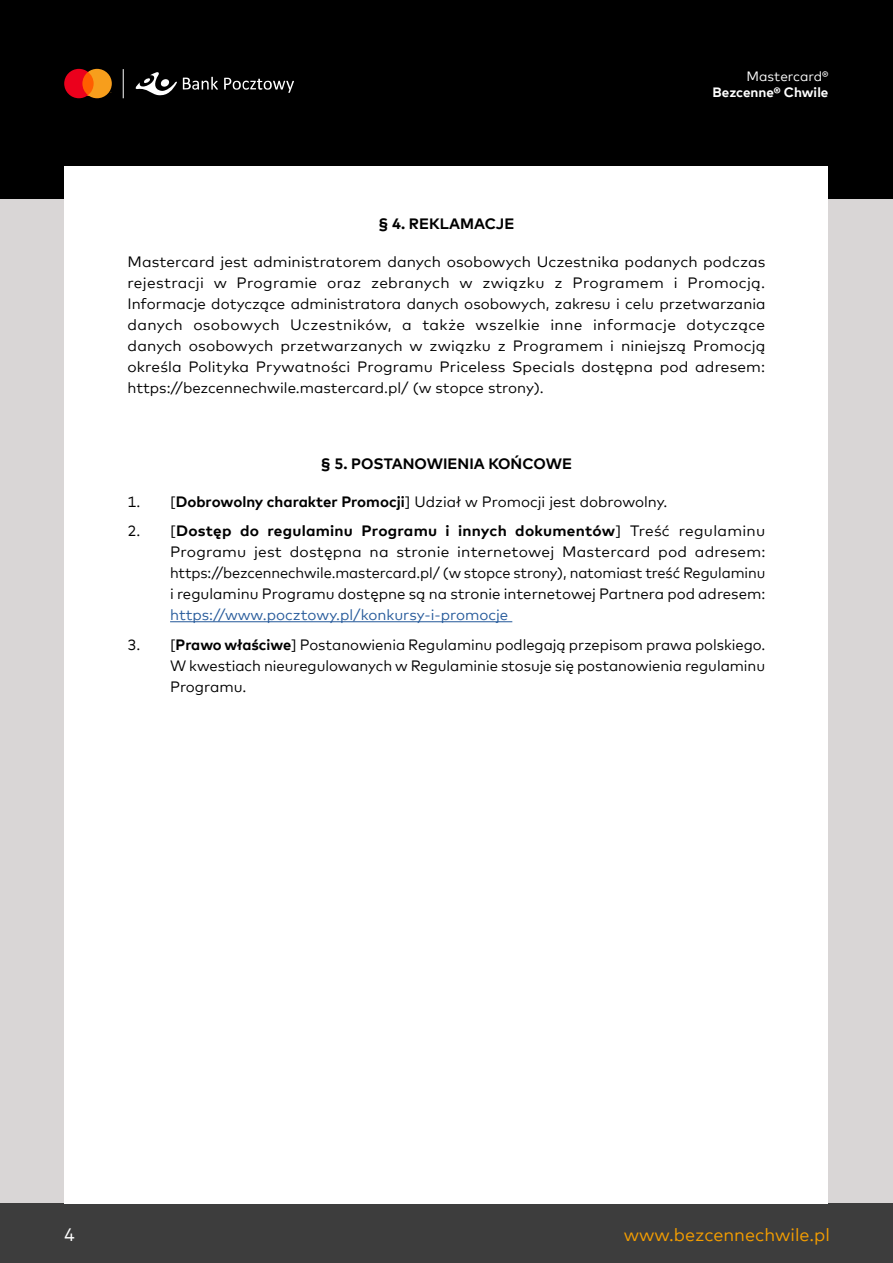
<style>
.page{position:relative;width:893px;height:1263px;background:#fff}
.page>*{position:absolute;margin:0;border:0;box-sizing:border-box;transform-origin:0 0}
.t1{font:18px "Mark Offc For MC";color:#f59e00}
.t2{font:18px "Mark Offc For MC";color:#fff}
.bullet_number{font:15px/21px "Mark Offc For MC";color:#000;text-align:justify}
.Paragraph_number_-_bold{font:700 15px "Mark Offc For MC";color:#000}
.t3{font:700 13.5px "Mark Offc For MC";color:#fff}
.t4{font:13.5px "Mark Offc For MC";color:#fff}
.s1{font-weight:700}
.s2{color:#275b9b}
</style>
<div class="page">
<div style="left:0;top:132px;width:893px;height:1095px;background:#d9d6d6"></div>
<div style="left:0;top:1203px;width:893px;height:60px;background:#3d3d3d"></div>
<div style="left:0;top:0;width:893px;height:198px;background:#000"></div>
<svg style="left:64px;top:69px;width:48px;height:29px"></svg>
<svg style="left:123px;top:69px;width:1px;height:29px"></svg>
<svg style="left:183px;top:77px;width:35px;height:13px"></svg>
<svg style="left:224px;top:78px;width:70px;height:15px"></svg>
<svg style="left:135px;top:72px;width:42px;height:24px"></svg>
<div style="left:65px;top:167px;width:763px;height:1036px;background:#fff"></div>
<hr style="left:170px;top:621px;width:342px;height:1px;background:#275b9b">
<p class="t4" style="left:746px;top:66px;width:83px">Mastercard®</p>
<p class="t3" style="left:713px;top:82px;width:117px">Bezcenne® Chwile</p>
<p class="Paragraph_number_-_bold" style="left:379px;top:212px;width:137px">§ 4. REKLAMACJE</p>
<p class="bullet_number" style="left:128px;top:250px;width:639px">Mastercard jest administratorem danych osobowych Uczestnika podanych podczas rejestracji w Programie oraz zebranych w związku z Programem i Promocją.<br>Informacje dotyczące administratora danych osobowych, zakresu i celu przetwarzania danych osobowych Uczestników, a także wszelkie inne informacje dotyczące danych osobowych przetwarzanych w związku z Programem i niniejszą Promocją określa Polityka Prywatności Programu Priceless Specials dostępna pod adresem: https://bezcennechwile.mastercard.pl/ (w stopce strony).</p>
<p class="Paragraph_number_-_bold" style="left:321px;top:452px;width:253px">§ 5. POSTANOWIENIA KOŃCOWE</p>
<p class="bullet_number" style="left:128px;top:490px;width:541px">1. [<span class="s1">Dobrowolny charakter Promocji</span>] Udział w Promocji jest dobrowolny.</p>
<p class="bullet_number" style="left:170px;top:519px;width:597px;text-indent:-43px">2. [<span class="s1">Dostęp do regulaminu Programu i innych dokumentów</span>] Treść regulaminu Programu jest dostępna na stronie internetowej Mastercard pod adresem: https://bezcennechwile.mastercard.pl/ (w stopce strony), natomiast treść Regulaminu i regulaminu Programu dostępne są na stronie internetowej Partnera pod adresem: <span class="s2">https://www.pocztowy.pl/konkursy-i-promocje</span></p>
<p class="bullet_number" style="left:170px;top:633px;width:597px;text-indent:-43px">3. [<span class="s1">Prawo właściwe</span>] Postanowienia Regulaminu podlegają przepisom prawa polskiego.<br>W kwestiach nieuregulowanych w Regulaminie stosuje się postanowienia regulaminu Programu.</p>
<p class="t2" style="left:64px;top:1221px;width:12px">4</p>
<p class="t1" style="left:624px;top:1221px;width:208px">www.bezcennechwile.pl</p>
</div>
